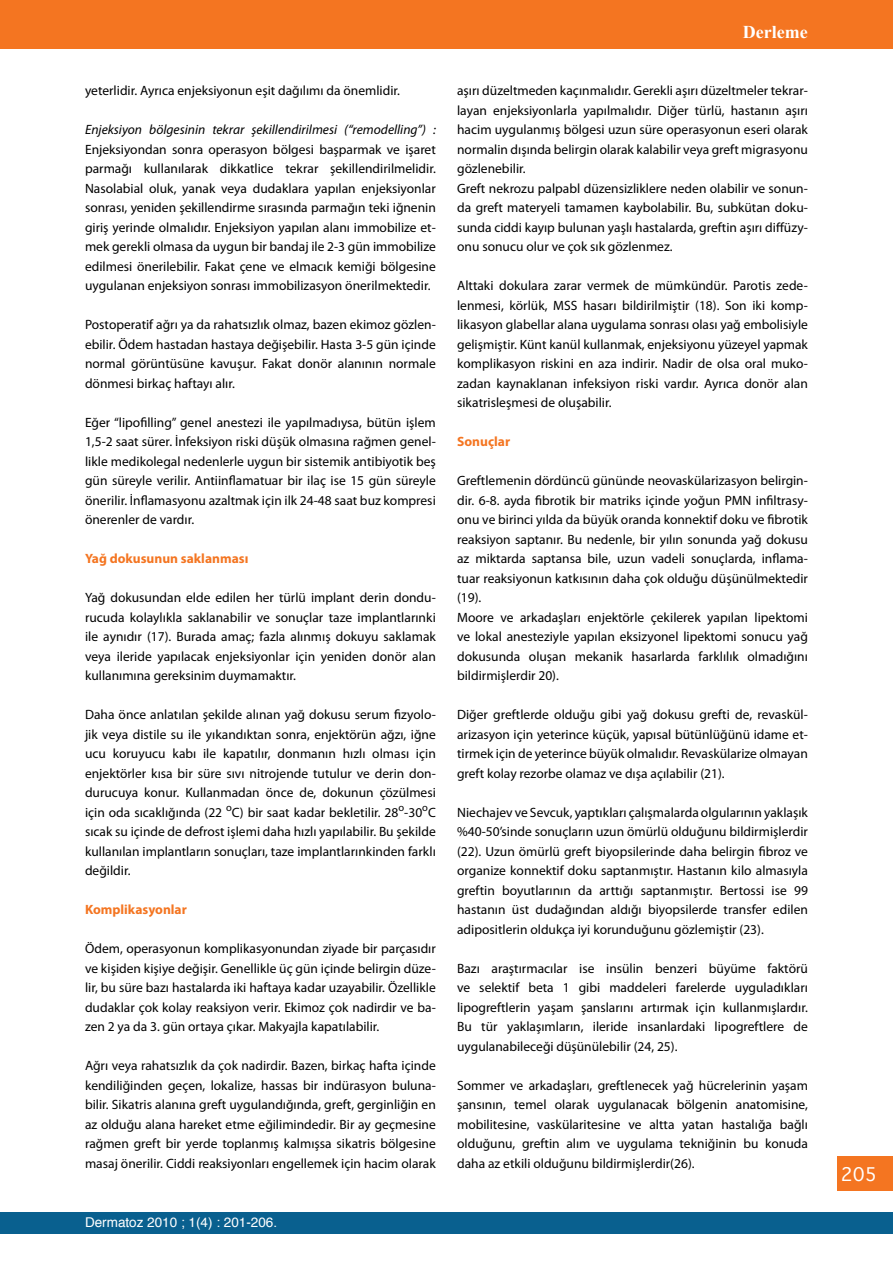
<style>
.page{position:relative;width:893px;height:1263px;background:#fff}
.page>*{position:absolute;margin:0;border:0;box-sizing:border-box;transform-origin:0 0}
.t1{font:700 18px "Times New Roman";color:#fff}
.t2{font:18px "Geneva";color:#fff}
.t3{font:13.5px/19.5px "Myriad Pro";color:#000;text-align:justify}
.t4{font:italic 13.5px "Myriad Pro";color:#000}
.t5{font:700 13.5px "Myriad Pro";color:#f47521}
.t6{font:13.5px "Helvetica";color:#fff}
</style>
<div class="page">
<div style="left:838px;top:1157px;width:55px;height:34px;background:#f47521"></div>
<div style="left:0;top:0;width:893px;height:49px;background:#f47521"></div>
<div style="left:0;top:1212px;width:893px;height:21px;background:#09608f"></div>
<p class="t3" style="left:85px;top:81px;width:317px">yeterlidir. Ayrıca enjeksiyonun eşit dağılımı da önemlidir.</p>
<p class="t4" style="left:85px;top:121px;width:352px">Enjeksiyon bölgesinin tekrar şekillendirilmesi (“remodelling”) :</p>
<p class="t3" style="left:85px;top:139px;width:352px">Enjeksiyondan sonra operasyon bölgesi başparmak ve işaret parmağı kullanılarak dikkatlice tekrar şekillendirilmelidir.<br>Nasolabial oluk, yanak veya dudaklara yapılan enjeksiyonlar sonrası, yeniden şekillendirme sırasında parmağın teki iğnenin giriş yerinde olmalıdır. Enjeksiyon yapılan alanı immobilize et&shy;mek gerekli olmasa da uygun bir bandaj ile 2-3 gün immobilize edilmesi önerilebilir. Fakat çene ve elmacık kemiği bölgesine uygulanan enjeksiyon sonrası immobilizasyon önerilmektedir.</p>
<p class="t3" style="left:85px;top:315px;width:352px">Postoperatif ağrı ya da rahatsızlık olmaz, bazen ekimoz gözlen&shy;ebilir. Ödem hastadan hastaya değişebilir. Hasta 3-5 gün içinde normal görüntüsüne kavuşur. Fakat donör alanının normale dönmesi birkaç haftayı alır.</p>
<p class="t3" style="left:85px;top:412px;width:352px">Eğer “lipofilling” genel anestezi ile yapılmadıysa, bütün işlem 1,5-2 saat sürer. İnfeksiyon riski düşük olmasına rağmen genel&shy;likle medikolegal nedenlerle uygun bir sistemik antibiyotik beş gün süreyle verilir. Antiinflamatuar bir ilaç ise 15 gün süreyle önerilir. İnflamasyonu azaltmak için ilk 24-48 saat buz kompresi önerenler de vardır.</p>
<p class="t5" style="left:85px;top:550px;width:165px">Yağ dokusunun saklanması</p>
<p class="t3" style="left:85px;top:588px;width:352px">Yağ dokusundan elde edilen her türlü implant derin dondu&shy;rucuda kolaylıkla saklanabilir ve sonuçlar taze implantlarınki ile aynıdır (17). Burada amaç; fazla alınmış dokuyu saklamak veya ileride yapılacak enjeksiyonlar için yeniden donör alan kullanımına gereksinim duymamaktır.</p>
<p class="t3" style="left:85px;top:705px;width:352px">Daha önce anlatılan şekilde alınan yağ dokusu serum fizyolo&shy;jik veya distile su ile yıkandıktan sonra, enjektörün ağzı, iğne ucu koruyucu kabı ile kapatılır, donmanın hızlı olması için enjektörler kısa bir süre sıvı nitrojende tutulur ve derin don&shy;durucuya konur. Kullanmadan önce de, dokunun çözülmesi için oda sıcaklığında (22 <sup>o</sup>C) bir saat kadar bekletilir. 28<sup>o</sup>-30<sup>o</sup>C sıcak su içinde de defrost işlemi daha hızlı yapılabilir. Bu şekilde kullanılan implantların sonuçları, taze implantlarınkinden farklı değildir.</p>
<p class="t5" style="left:85px;top:901px;width:103px">Komplikasyonlar</p>
<p class="t3" style="left:85px;top:939px;width:352px">Ödem, operasyonun komplikasyonundan ziyade bir parçasıdır ve kişiden kişiye değişir. Genellikle üç gün içinde belirgin düze&shy;lir, bu süre bazı hastalarda iki haftaya kadar uzayabilir. Özellikle dudaklar çok kolay reaksiyon verir. Ekimoz çok nadirdir ve ba&shy;zen 2 ya da 3. gün ortaya çıkar. Makyajla kapatılabilir.</p>
<p class="t3" style="left:85px;top:1056px;width:352px">Ağrı veya rahatsızlık da çok nadirdir. Bazen, birkaç hafta içinde kendiliğinden geçen, lokalize, hassas bir indürasyon buluna&shy;bilir. Sikatris alanına greft uygulandığında, greft, gerginliğin en az olduğu alana hareket etme eğilimindedir. Bir ay geçmesine rağmen greft bir yerde toplanmış kalmışsa sikatris bölgesine masaj önerilir. Ciddi reaksiyonları engellemek için hacim olarak</p>
<p class="t6" style="left:85px;top:1211px;width:194px">Dermatoz 2010 ; 1(4) : 201-206.</p>
<h1 class="t1" style="left:743px;top:20px;width:66px">Derleme</h1>
<p class="t3" style="left:457px;top:81px;width:352px;text-align:left">aşırı düzeltmeden kaçınmalıdır. Gerekli aşırı düzeltmeler tekrar&shy;layan enjeksiyonlarla yapılmalıdır. Diğer türlü, hastanın aşırı hacim uygulanmış bölgesi uzun süre operasyonun eseri olarak normalin dışında belirgin olarak kalabilir veya greft migrasyonu gözlenebilir.<br>Greft nekrozu palpabl düzensizliklere neden olabilir ve sonun&shy;da greft materyeli tamamen kaybolabilir. Bu, subkütan doku&shy;sunda ciddi kayıp bulunan yaşlı hastalarda, greftin aşırı diffüzy&shy;onu sonucu olur ve çok sık gözlenmez.</p>
<p class="t3" style="left:457px;top:276px;width:352px">Alttaki dokulara zarar vermek de mümkündür. Parotis zede&shy;lenmesi, körlük, MSS hasarı bildirilmiştir (18). Son iki komp&shy;likasyon glabellar alana uygulama sonrası olası yağ embolisiyle gelişmiştir. Künt kanül kullanmak, enjeksiyonu yüzeyel yapmak komplikasyon riskini en aza indirir. Nadir de olsa oral muko&shy;zadan kaynaklanan infeksiyon riski vardır. Ayrıca donör alan sikatrisleşmesi de oluşabilir.</p>
<p class="t5" style="left:457px;top:433px;width:55px">Sonuçlar</p>
<p class="t3" style="left:457px;top:471px;width:352px;text-align:left">Greftlemenin dördüncü gününde neovaskülarizasyon belirgin&shy;dir. 6-8. ayda fibrotik bir matriks içinde yoğun PMN infiltrasy&shy;onu ve birinci yılda da büyük oranda konnektif doku ve fibrotik reaksiyon saptanır. Bu nedenle, bir yılın sonunda yağ dokusu az miktarda saptansa bile, uzun vadeli sonuçlarda, inflama&shy;tuar reaksiyonun katkısının daha çok olduğu düşünülmektedir (19).<br>Moore ve arkadaşları enjektörle çekilerek yapılan lipektomi ve lokal anesteziyle yapılan eksizyonel lipektomi sonucu yağ dokusunda oluşan mekanik hasarlarda farklılık olmadığını bildirmişlerdir 20).</p>
<p class="t3" style="left:457px;top:704px;width:352px">Diğer greftlerde olduğu gibi yağ dokusu grefti de, revaskül&shy;arizasyon için yeterince küçük, yapısal bütünlüğünü idame et&shy;tirmek için de yeterince büyük olmalıdır. Revaskülarize olmayan greft kolay rezorbe olamaz ve dışa açılabilir (21).</p>
<p class="t3" style="left:457px;top:802px;width:352px">Niechajev ve Sevcuk, yaptıkları çalışmalarda olgularının yaklaşık %40-50’sinde sonuçların uzun ömürlü olduğunu bildirmişlerdir (22). Uzun ömürlü greft biyopsilerinde daha belirgin fibroz ve organize konnektif doku saptanmıştır. Hastanın kilo almasıyla greftin boyutlarının da arttığı saptanmıştır. Bertossi ise 99 hastanın üst dudağından aldığı biyopsilerde transfer edilen adipositlerin oldukça iyi korunduğunu gözlemiştir (23).</p>
<p class="t3" style="left:457px;top:958px;width:352px">Bazı araştırmacılar ise insülin benzeri büyüme faktörü ve selektif beta 1 gibi maddeleri farelerde uyguladıkları lipogreftlerin yaşam şanslarını artırmak için kullanmışlardır.<br>Bu tür yaklaşımların, ileride insanlardaki lipogreftlere de uygulanabileceği düşünülebilir (24, 25).</p>
<p class="t3" style="left:457px;top:1075px;width:352px">Sommer ve arkadaşları, greftlenecek yağ hücrelerinin yaşam şansının, temel olarak uygulanacak bölgenin anatomisine, mobilitesine, vaskülaritesine ve altta yatan hastalığa bağlı olduğunu, greftin alım ve uygulama tekniğinin bu konuda daha az etkili olduğunu bildirmişlerdir(26).</p>
<h1 class="t2" style="left:841px;top:1159px;width:38px">205</h1>
</div>
